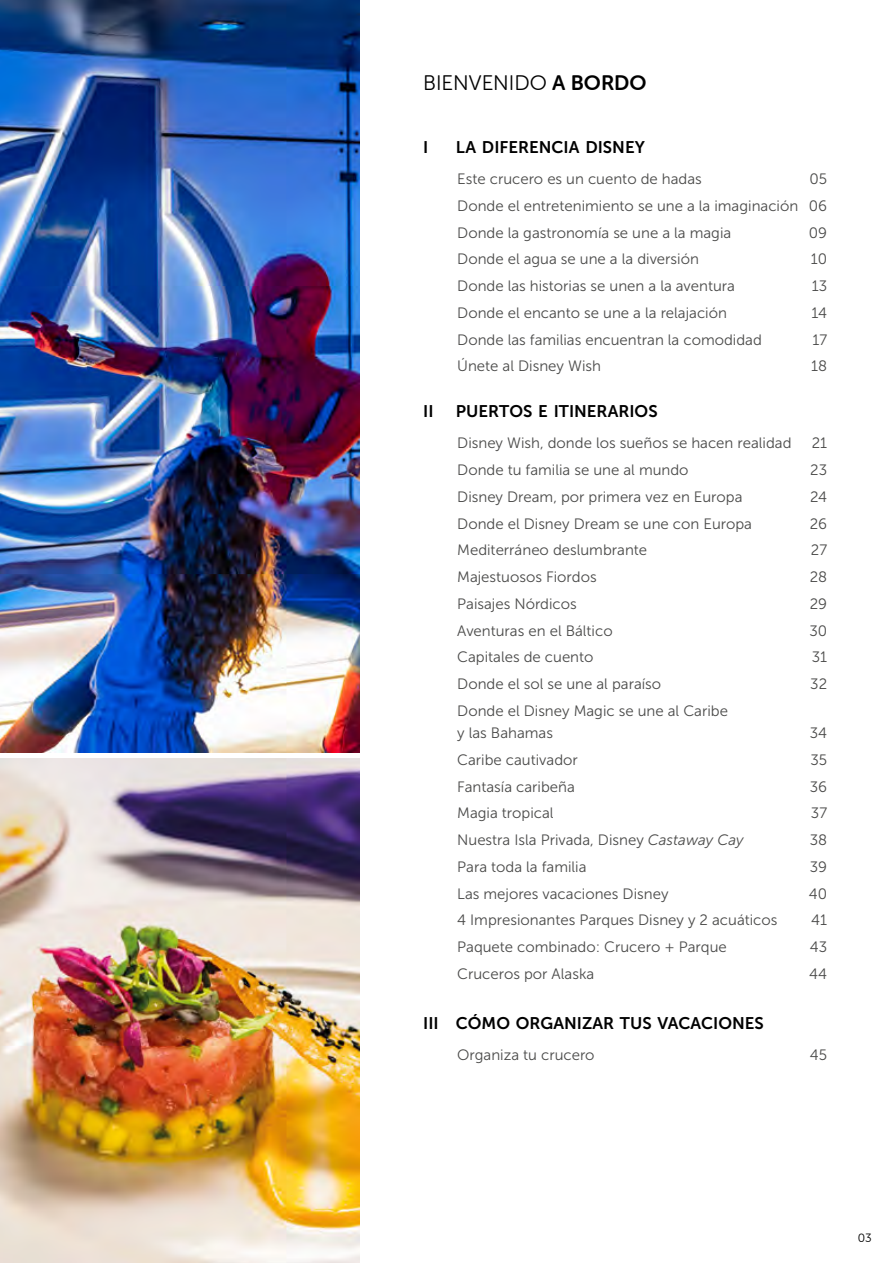
<style>
.page{position:relative;width:893px;height:1263px;background:#fff}
.page>*{position:absolute;margin:0;border:0;box-sizing:border-box;transform-origin:0 0}
.t1{font:21px "Museo Sans Rounded 300";color:#000}
.t2{font:16.8px "Museo Sans 700";color:#000}
.t3{font:15px/26.7px "Museo Sans 300";color:#4a4a49;text-align:justify}
.t4{font:12px "Museo Sans Rounded 300";color:#000}
.s1{font-family:"Museo Sans Rounded 700"}
.s2{font-style:italic}
</style>
<div class="page">
<img style="left:0;top:758px;width:360px;height:505px">
<img style="left:0;top:0;width:360px;height:753px">
<h1 class="t1" style="left:423px;top:72px;width:225px">BIENVENIDO <span class="s1">A BORDO</span></h1>
<p class="t2" style="left:423px;top:138px;width:7px">I</p>
<p class="t2" style="left:456px;top:138px;width:190px">LA DIFERENCIA DISNEY</p>
<p class="t3" style="left:457px;top:166px;width:246px">Este crucero es un cuento de hadas</p>
<p class="t3" style="left:457px;top:166px;width:371px;text-indent:352px">05<br>Donde el entretenimiento se une a la imaginación 06<br>Donde la gastronomía se une a la magia</p>
<p class="t3" style="left:809px;top:219px;width:20px">09</p>
<p class="t3" style="left:457px;top:246px;width:243px">Donde el agua se une a la diversión</p>
<p class="t3" style="left:811px;top:246px;width:18px">10</p>
<p class="t3" style="left:457px;top:273px;width:279px">Donde las historias se unen a la aventura</p>
<p class="t3" style="left:812px;top:273px;width:17px">13</p>
<p class="t3" style="left:457px;top:299px;width:271px">Donde el encanto se une a la relajación</p>
<p class="t3" style="left:811px;top:299px;width:17px">14</p>
<p class="t3" style="left:457px;top:326px;width:306px">Donde las familias encuentran la comodidad</p>
<p class="t3" style="left:812px;top:326px;width:16px">17</p>
<p class="t3" style="left:457px;top:353px;width:145px">Únete al Disney Wish</p>
<p class="t3" style="left:811px;top:353px;width:18px">18</p>
<p class="t2" style="left:423px;top:402px;width:12px">II</p>
<p class="t2" style="left:456px;top:402px;width:203px">PUERTOS E ITINERARIOS</p>
<p class="t3" style="left:457px;top:430px;width:336px">Disney Wish, donde los sueños se hacen realidad</p>
<p class="t3" style="left:812px;top:430px;width:17px">21</p>
<p class="t3" style="left:457px;top:457px;width:233px">Donde tu familia se une al mundo</p>
<p class="t3" style="left:810px;top:457px;width:18px">23</p>
<p class="t3" style="left:457px;top:483px;width:287px">Disney Dream, por primera vez en Europa</p>
<p class="t3" style="left:810px;top:483px;width:19px">24</p>
<p class="t3" style="left:457px;top:510px;width:296px">Donde el Disney Dream se une con Europa</p>
<p class="t3" style="left:810px;top:510px;width:19px">26</p>
<p class="t3" style="left:457px;top:537px;width:192px">Mediterráneo deslumbrante</p>
<p class="t3" style="left:811px;top:537px;width:18px">27</p>
<p class="t3" style="left:457px;top:564px;width:141px">Majestuosos Fiordos</p>
<p class="t3" style="left:810px;top:564px;width:19px">28</p>
<p class="t3" style="left:457px;top:590px;width:121px">Paisajes Nórdicos</p>
<p class="t3" style="left:810px;top:590px;width:19px">29</p>
<p class="t3" style="left:457px;top:617px;width:157px">Aventuras en el Báltico</p>
<p class="t3" style="left:809px;top:617px;width:19px">30</p>
<p class="t3" style="left:457px;top:644px;width:138px">Capitales de cuento</p>
<p class="t3" style="left:812px;top:644px;width:17px">31</p>
<p class="t3" style="left:457px;top:671px;width:206px">Donde el sol se une al paraíso</p>
<p class="t3" style="left:810px;top:671px;width:18px">32</p>
<p class="t3" style="left:457px;top:699px;width:272px;line-height:22.5px">Donde el Disney Magic se une al Caribe y las Bahamas</p>
<p class="t3" style="left:810px;top:720px;width:19px">34</p>
<p class="t3" style="left:457px;top:747px;width:122px">Caribe cautivador</p>
<p class="t3" style="left:810px;top:747px;width:18px">35</p>
<p class="t3" style="left:457px;top:773px;width:119px">Fantasía caribeña</p>
<p class="t3" style="left:810px;top:773px;width:19px">36</p>
<p class="t3" style="left:457px;top:800px;width:98px">Magia tropical</p>
<p class="t3" style="left:811px;top:800px;width:18px">37</p>
<p class="t3" style="left:457px;top:827px;width:288px">Nuestra Isla Privada, Disney <span class="s2">Castaway Cay</span></p>
<p class="t3" style="left:810px;top:827px;width:19px">38</p>
<p class="t3" style="left:457px;top:853px;width:131px">Para toda la familia</p>
<p class="t3" style="left:810px;top:853px;width:19px">39</p>
<p class="t3" style="left:457px;top:880px;width:213px">Las mejores vacaciones Disney</p>
<p class="t3" style="left:809px;top:880px;width:20px">40</p>
<p class="t3" style="left:457px;top:907px;width:322px">4 Impresionantes Parques Disney y 2 acuáticos</p>
<p class="t3" style="left:811px;top:907px;width:17px">41</p>
<p class="t3" style="left:457px;top:934px;width:271px">Paquete combinado: Crucero + Parque</p>
<p class="t3" style="left:810px;top:934px;width:19px">43</p>
<p class="t3" style="left:457px;top:960px;width:139px">Cruceros por Alaska</p>
<p class="t3" style="left:809px;top:960px;width:19px">44</p>
<p class="t2" style="left:423px;top:1014px;width:342px">III CÓMO ORGANIZAR TUS VACACIONES</p>
<p class="t3" style="left:457px;top:1042px;width:139px">Organiza tu crucero</p>
<p class="t3" style="left:810px;top:1042px;width:19px">45</p>
<p class="t4" style="left:858px;top:1231px;width:16px">03</p>
</div>
